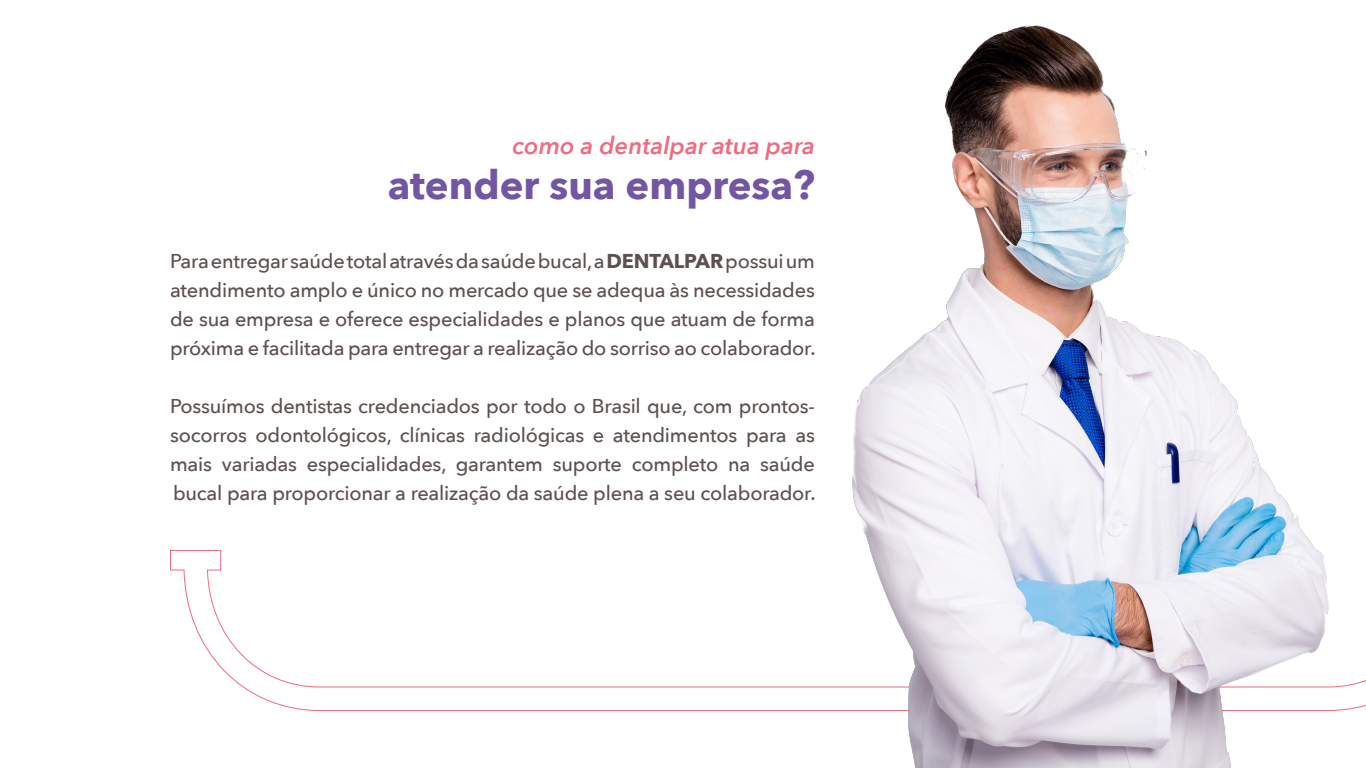
<style>
.page{position:relative;width:1366px;height:768px;background:#fff}
.page>*{position:absolute;margin:0;border:0;box-sizing:border-box;transform-origin:0 0}
.t1{font:700 40px "Avenir Next";color:#7356a3}
.t2{font:italic 600 24px "Avenir Next";color:#f16a80}
.t3{font:500 20px/29px "Avenir Next";letter-spacing:-.01em;color:#5e504f;text-align:justify}
.s1{font-weight:700}
</style>
<div class="page">
<svg style="left:170px;top:550px;width:540px;height:161px"></svg>
<img style="left:710px;top:25px;width:656px;height:743px">
<p class="t2" style="left:512px;top:125px;width:304px">como a dentalpar atua para</p>
<p class="t1" style="left:388px;top:150px;width:429px">atender sua empresa?</p>
<p class="t3" style="left:170px;top:245px;width:647px">Para entregar saúde total através da saúde bucal, a <span class="s1">DENTALPAR</span> possui um atendimento amplo e único no mercado que se adequa às necessidades de sua empresa e oferece especialidades e planos que atuam de forma próxima e facilitada para entregar a realização do sorriso ao colaborador.</p>
<p class="t3" style="left:170px;top:390px;width:647px">Possuímos dentistas credenciados por todo o Brasil que, com prontos&shy;socorros odontológicos, clínicas radiológicas e atendimentos para as mais variadas especialidades, garantem suporte completo na saúde bucal para proporcionar a realização da saúde plena a seu colaborador.</p>
</div>
